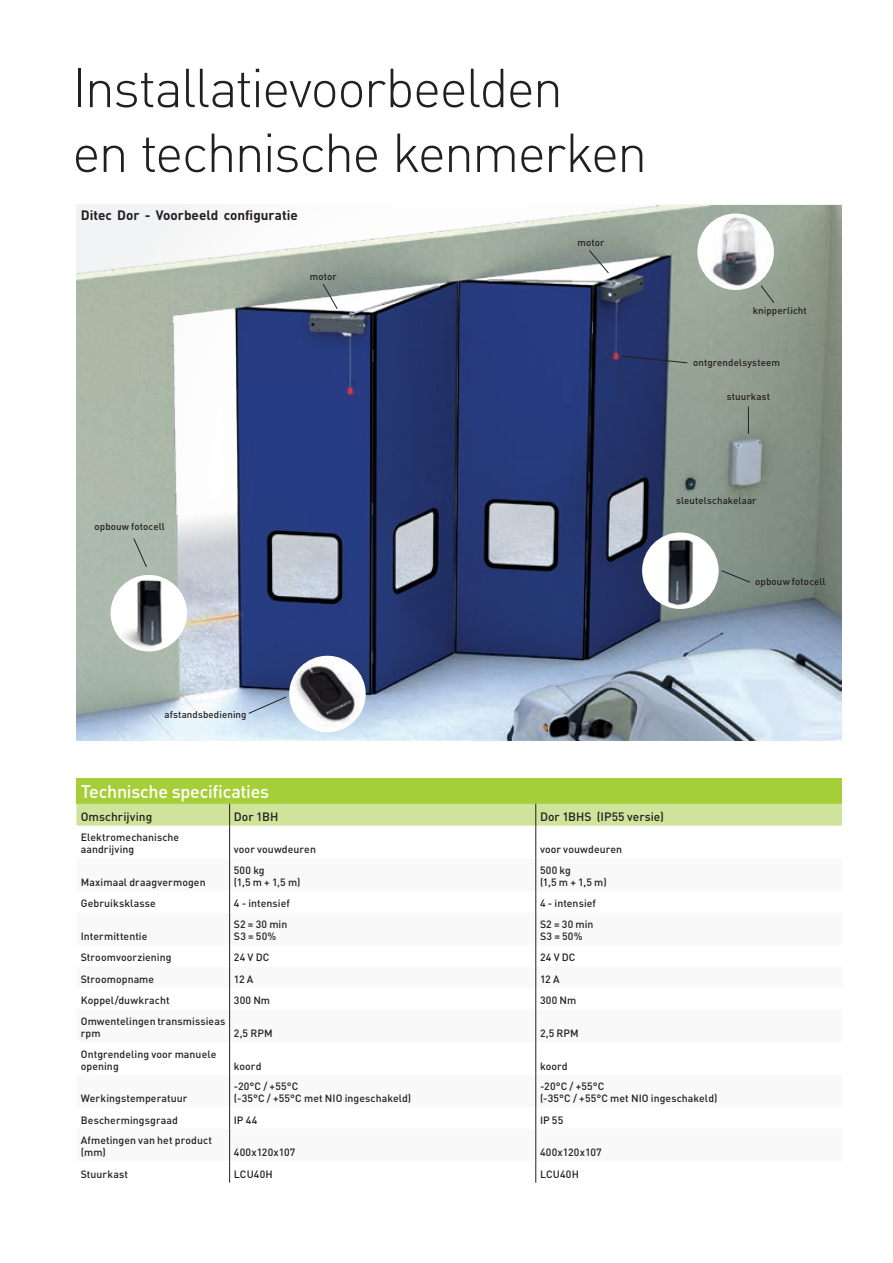
<style>
.page{position:relative;width:893px;height:1263px;background:#fff}
.page>*{position:absolute;margin:0;border:0;box-sizing:border-box;transform-origin:0 0}
.Headline_1_36_-20{font:300 54px/64.8px "DIN Pro";letter-spacing:-.035em;color:#231f20}
.Titoletto_12_white{font:500 18px "DIN Pro";letter-spacing:-.015em;color:#fff}
.Tabella_Codice_9_-15{font:700 13.5px "DIN Pro";letter-spacing:-.005em;color:#231f20}
.Caption_8_-15{font:500 12px "DIN Pro";color:#231f20}
.Tabel__graphs_7_-15{font:500 10.5px/12px "DIN Pro";letter-spacing:.005em;color:#231f20}
.SmallTabel__graphs_6{font:500 9.75px "DIN Pro";letter-spacing:.01em;color:#231f20}
</style>
<div class="page">
<img style="left:77px;top:205px;width:765px;height:536px">
<svg style="left:748px;top:406px;width:1px;height:28px"></svg>
<svg style="left:322px;top:283px;width:16px;height:27px"></svg>
<img style="left:697px;top:213px;width:77px;height:77px;border-radius:38px">
<svg style="left:760px;top:285px;width:15px;height:19px"></svg>
<svg style="left:720px;top:570px;width:31px;height:13px"></svg>
<svg style="left:133px;top:537px;width:14px;height:31px"></svg>
<img style="left:289px;top:656px;width:77px;height:76px;border-radius:38px">
<div style="left:642px;top:532px;width:77px;height:77px;background:#fff;border-radius:50%"></div>
<img style="left:664px;top:534px;width:41px;height:73px">
<div style="left:111px;top:575px;width:76px;height:76px;background:#fff;border-radius:50%"></div>
<img style="left:112px;top:577px;width:61px;height:74px">
<svg style="left:248px;top:696px;width:39px;height:18px"></svg>
<svg style="left:588px;top:249px;width:22px;height:25px"></svg>
<svg style="left:621px;top:355px;width:67px;height:9px"></svg>
<div style="left:77px;top:778px;width:765px;height:26px;background:#a6ce39"></div>
<div style="left:77px;top:804px;width:765px;height:22px;background:#d0e39a"></div>
<hr style="left:229px;top:826px;width:1px;height:32px;background:#231f20">
<hr style="left:535px;top:826px;width:1px;height:32px;background:#231f20">
<hr style="left:229px;top:858px;width:1px;height:33px;background:#231f20">
<hr style="left:535px;top:858px;width:1px;height:33px;background:#231f20">
<svg style="left:229px;top:891px;width:1px;height:21px"></svg>
<svg style="left:535px;top:891px;width:1px;height:21px"></svg>
<hr style="left:229px;top:912px;width:1px;height:33px;background:#231f20">
<hr style="left:535px;top:912px;width:1px;height:33px;background:#231f20">
<svg style="left:229px;top:945px;width:1px;height:64px"></svg>
<svg style="left:535px;top:945px;width:1px;height:64px"></svg>
<hr style="left:229px;top:1009px;width:1px;height:33px;background:#231f20">
<hr style="left:535px;top:1009px;width:1px;height:33px;background:#231f20">
<hr style="left:229px;top:1042px;width:1px;height:32px;background:#231f20">
<hr style="left:535px;top:1042px;width:1px;height:32px;background:#231f20">
<hr style="left:229px;top:1074px;width:1px;height:33px;background:#231f20">
<hr style="left:535px;top:1074px;width:1px;height:33px;background:#231f20">
<svg style="left:229px;top:1107px;width:1px;height:22px"></svg>
<svg style="left:535px;top:1107px;width:1px;height:22px"></svg>
<hr style="left:229px;top:1129px;width:1px;height:32px;background:#231f20">
<hr style="left:535px;top:1129px;width:1px;height:32px;background:#231f20">
<svg style="left:229px;top:1161px;width:1px;height:22px"></svg>
<svg style="left:535px;top:1161px;width:1px;height:22px"></svg>
<p class="Headline_1_36_-20" style="left:72px;top:53px;width:576px">Installatievoorbeelden<br>en technische kenmerken</p>
<p class="Tabella_Codice_9_-15" style="left:81px;top:205px;width:219px">Ditec Dor - Voorbeeld configuratie</p>
<p class="SmallTabel__graphs_6" style="left:95px;top:520px;width:72px">opbouw fotocell</p>
<p class="SmallTabel__graphs_6" style="left:310px;top:270px;width:28px">motor</p>
<p class="SmallTabel__graphs_6" style="left:578px;top:236px;width:28px">motor</p>
<p class="SmallTabel__graphs_6" style="left:753px;top:304px;width:56px">knipperlicht</p>
<p class="SmallTabel__graphs_6" style="left:693px;top:355px;width:88px">ontgrendelsysteem</p>
<p class="SmallTabel__graphs_6" style="left:727px;top:389px;width:45px">stuurkast</p>
<p class="SmallTabel__graphs_6" style="left:676px;top:494px;width:82px">sleutelschakelaar</p>
<p class="SmallTabel__graphs_6" style="left:755px;top:574px;width:72px">opbouw fotocell</p>
<p class="SmallTabel__graphs_6" style="left:164px;top:708px;width:84px">afstandsbediening</p>
<p class="Titoletto_12_white" style="left:81px;top:779px;width:190px">Technische specificaties</p>
<p class="Caption_8_-15" style="left:81px;top:808px;width:73px">Omschrijving</p>
<p class="Caption_8_-15" style="left:234px;top:808px;width:46px">Dor 1BH</p>
<p class="Caption_8_-15" style="left:540px;top:808px;width:125px">Dor 1BHS (IP55 versie)</p>
<p class="Tabel__graphs_7_-15" style="left:81px;top:831px;width:100px">Elektromechanische aandrijving</p>
<p class="Tabel__graphs_7_-15" style="left:234px;top:843px;width:84px">voor vouwdeuren</p>
<p class="Tabel__graphs_7_-15" style="left:540px;top:843px;width:84px">voor vouwdeuren</p>
<p class="Tabel__graphs_7_-15" style="left:81px;top:876px;width:126px">Maximaal draagvermogen</p>
<p class="Tabel__graphs_7_-15" style="left:234px;top:864px;width:68px">500 kg<br>(1,5 m + 1,5 m)</p>
<p class="Tabel__graphs_7_-15" style="left:540px;top:864px;width:68px">500 kg<br>(1,5 m + 1,5 m)</p>
<p class="Tabel__graphs_7_-15" style="left:81px;top:897px;width:77px">Gebruiksklasse</p>
<p class="Tabel__graphs_7_-15" style="left:234px;top:897px;width:57px">4 - intensief</p>
<p class="Tabel__graphs_7_-15" style="left:540px;top:897px;width:57px">4 - intensief</p>
<p class="Tabel__graphs_7_-15" style="left:81px;top:930px;width:68px">Intermittentie</p>
<p class="Tabel__graphs_7_-15" style="left:234px;top:918px;width:55px">S2 = 30 min<br>S3 = 50%</p>
<p class="Tabel__graphs_7_-15" style="left:540px;top:918px;width:55px">S2 = 30 min<br>S3 = 50%</p>
<p class="Tabel__graphs_7_-15" style="left:81px;top:951px;width:92px">Stroomvoorziening</p>
<p class="Tabel__graphs_7_-15" style="left:234px;top:951px;width:37px">24 V DC</p>
<p class="Tabel__graphs_7_-15" style="left:540px;top:951px;width:37px">24 V DC</p>
<p class="Tabel__graphs_7_-15" style="left:81px;top:972px;width:75px">Stroomopname</p>
<p class="Tabel__graphs_7_-15" style="left:234px;top:972px;width:21px">12 A</p>
<p class="Tabel__graphs_7_-15" style="left:540px;top:972px;width:21px">12 A</p>
<p class="Tabel__graphs_7_-15" style="left:81px;top:994px;width:90px">Koppel/duwkracht</p>
<p class="Tabel__graphs_7_-15" style="left:234px;top:994px;width:38px">300 Nm</p>
<p class="Tabel__graphs_7_-15" style="left:540px;top:994px;width:38px">300 Nm</p>
<p class="Tabel__graphs_7_-15" style="left:81px;top:1014px;width:146px">Omwentelingen transmissieas rpm</p>
<p class="Tabel__graphs_7_-15" style="left:234px;top:1026px;width:40px">2,5 RPM</p>
<p class="Tabel__graphs_7_-15" style="left:540px;top:1026px;width:40px">2,5 RPM</p>
<p class="Tabel__graphs_7_-15" style="left:81px;top:1047px;width:137px">Ontgrendeling voor manuele opening</p>
<p class="Tabel__graphs_7_-15" style="left:234px;top:1059px;width:29px">koord</p>
<p class="Tabel__graphs_7_-15" style="left:540px;top:1059px;width:29px">koord</p>
<p class="Tabel__graphs_7_-15" style="left:81px;top:1092px;width:108px">Werkingstemperatuur</p>
<p class="Tabel__graphs_7_-15" style="left:234px;top:1080px;width:179px">-20°C / +55°C<br>(-35°C / +55°C met NIO ingeschakeld)</p>
<p class="Tabel__graphs_7_-15" style="left:540px;top:1080px;width:179px">-20°C / +55°C<br>(-35°C / +55°C met NIO ingeschakeld)</p>
<p class="Tabel__graphs_7_-15" style="left:81px;top:1113px;width:99px">Beschermingsgraad</p>
<p class="Tabel__graphs_7_-15" style="left:234px;top:1113px;width:25px">IP 44</p>
<p class="Tabel__graphs_7_-15" style="left:540px;top:1113px;width:25px">IP 55</p>
<p class="Tabel__graphs_7_-15" style="left:81px;top:1134px;width:133px">Afmetingen van het product (mm)</p>
<p class="Tabel__graphs_7_-15" style="left:234px;top:1146px;width:63px">400x120x107</p>
<p class="Tabel__graphs_7_-15" style="left:540px;top:1146px;width:63px">400x120x107</p>
<p class="Tabel__graphs_7_-15" style="left:81px;top:1167px;width:49px">Stuurkast</p>
<p class="Tabel__graphs_7_-15" style="left:234px;top:1167px;width:40px">LCU40H</p>
<p class="Tabel__graphs_7_-15" style="left:540px;top:1167px;width:40px">LCU40H</p>
</div>
